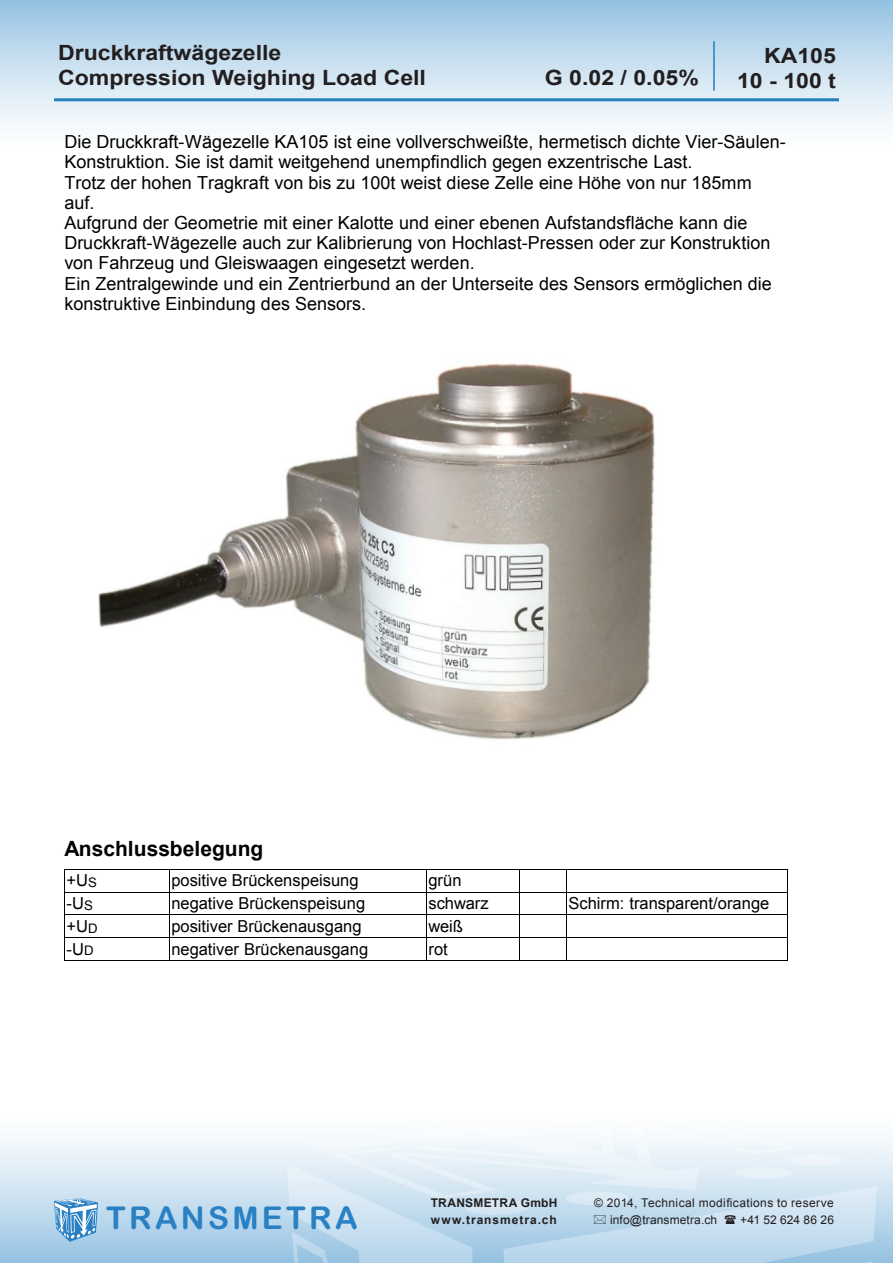
<style>
.page{position:relative;width:893px;height:1263px;background:#fff}
.page>*{position:absolute;margin:0;border:0;box-sizing:border-box;transform-origin:0 0}
.t1{font:31.5px "Arial Rounded MT Bold";letter-spacing:.105em;color:#2981c4}
.t2{font:700 21px "Arial";color:#231f20;scale:1.1 1}
.t3{font:700 21px "Arial";color:#000}
.t4{font:18px/20.2px "Arial";color:#000}
.t5{font:16.5px "Arial";color:#000}
.t6{font:12px "Arial";letter-spacing:.025em;color:#231f20}
.t7{font:700 12px "Arial";letter-spacing:.065em;color:#231f20}
.t8{font:700 12px "Arial";letter-spacing:.02em;color:#231f20}
.t9{font:12px "Arial";letter-spacing:.005em;color:#231f20}
.s1{font-size:13.2px}
</style>
<div class="page">
<div style="left:0;top:1093px;width:893px;height:170px;background:linear-gradient(to bottom,#fff,#9dc6e4)"></div>
<img style="left:278px;top:1103px;width:615px;height:160px">
<div style="left:0;top:0;width:893px;height:170px;background:linear-gradient(to bottom,#9cc6e4,#fff)"></div>
<svg style="left:54px;top:1198px;width:44px;height:44px;background:#85b7dd"></svg>
<hr style="left:54px;top:98px;width:785px;height:3px;background:#2380be">
<hr style="left:713px;top:41px;width:2px;height:50px;background:#2380be">
<hr style="left:64px;top:892px;width:724px;height:1px;background:#000">
<hr style="left:169px;top:869px;width:1px;height:91px;background:#000">
<hr style="left:426px;top:869px;width:1px;height:91px;background:#000">
<hr style="left:519px;top:869px;width:1px;height:91px;background:#000">
<hr style="left:566px;top:869px;width:1px;height:91px;background:#000">
<hr style="left:64px;top:915px;width:724px;height:1px;background:#000">
<hr style="left:64px;top:937px;width:724px;height:1px;background:#000">
<hr style="left:64px;top:869px;width:1px;height:91px;background:#000">
<hr style="left:64px;top:869px;width:724px;height:1px;background:#000">
<hr style="left:788px;top:869px;width:1px;height:91px;background:#000">
<hr style="left:64px;top:960px;width:724px;height:1px;background:#000">
<img style="left:99px;top:363px;width:556px;height:377px">
<svg style="left:594px;top:1215px;width:12px;height:9px"></svg>
<svg style="left:725px;top:1215px;width:11px;height:9px"></svg>
<p class="t2" style="left:58px;top:38px;width:205px">Druckkraftwägezelle</p>
<p class="t2" style="left:58px;top:63px;width:336px">Compression Weighing Load Cell</p>
<p class="t2" style="left:545px;top:64px;width:142px">G 0.02 / 0.05%</p>
<p class="t2" style="left:764px;top:42px;width:67px">KA105</p>
<p class="t2" style="left:737px;top:67px;width:91px">10 - 100 t</p>
<p class="t4" style="left:64px;top:133px;width:723px">Die Druckkraft-Wägezelle KA105 ist eine vollverschweißte, hermetisch dichte Vier-Säulen-Konstruktion. Sie ist damit weitgehend unempfindlich gegen exzentrische Last.<br>Trotz der hohen Tragkraft von bis zu 100t weist diese Zelle eine Höhe von nur 185mm auf.<br>Aufgrund der Geometrie mit einer Kalotte und einer ebenen Aufstandsfläche kann die Druckkraft-Wägezelle auch zur Kalibrierung von Hochlast-Pressen oder zur Konstruktion von Fahrzeug und Gleiswaagen eingesetzt werden.<br>Ein Zentralgewinde und ein Zentrierbund an der Unterseite des Sensors ermöglichen die konstruktive Einbindung des Sensors.</p>
<p class="t3" style="left:64px;top:840px;width:200px">Anschlussbelegung</p>
<p class="t5" style="left:67px;top:874px;width:32px">+U<span class="s1">S</span></p>
<p class="t5" style="left:171px;top:874px;width:189px">positive Brückenspeisung</p>
<p class="t5" style="left:428px;top:874px;width:35px">grün</p>
<p class="t5" style="left:67px;top:897px;width:28px">-U<span class="s1">S</span></p>
<p class="t5" style="left:171px;top:897px;width:195px">negative Brückenspeisung</p>
<p class="t5" style="left:428px;top:897px;width:62px">schwarz</p>
<p class="t5" style="left:569px;top:897px;width:202px">Schirm: transparent/orange</p>
<p class="t5" style="left:67px;top:920px;width:33px">+U<span class="s1">D</span></p>
<p class="t5" style="left:171px;top:920px;width:192px">positiver Brückenausgang</p>
<p class="t5" style="left:428px;top:920px;width:36px">weiß</p>
<p class="t5" style="left:67px;top:943px;width:28px">-U<span class="s1">D</span></p>
<p class="t5" style="left:171px;top:943px;width:198px">negativer Brückenausgang</p>
<p class="t5" style="left:428px;top:943px;width:21px">rot</p>
<p class="t1" style="left:106px;top:1199px;width:253px">TRANSMETRA</p>
<p class="t8" style="left:431px;top:1195px;width:128px">TRANSMETRA GmbH</p>
<p class="t6" style="left:594px;top:1195px;width:241px">© 2014, Technical modifications to reserve</p>
<p class="t7" style="left:431px;top:1212px;width:127px">www.transmetra.ch</p>
<p class="t6" style="left:610px;top:1212px;width:109px">info@transmetra.ch</p>
<p class="t9" style="left:740px;top:1212px;width:95px">+41 52 624 86 26</p>
</div>
